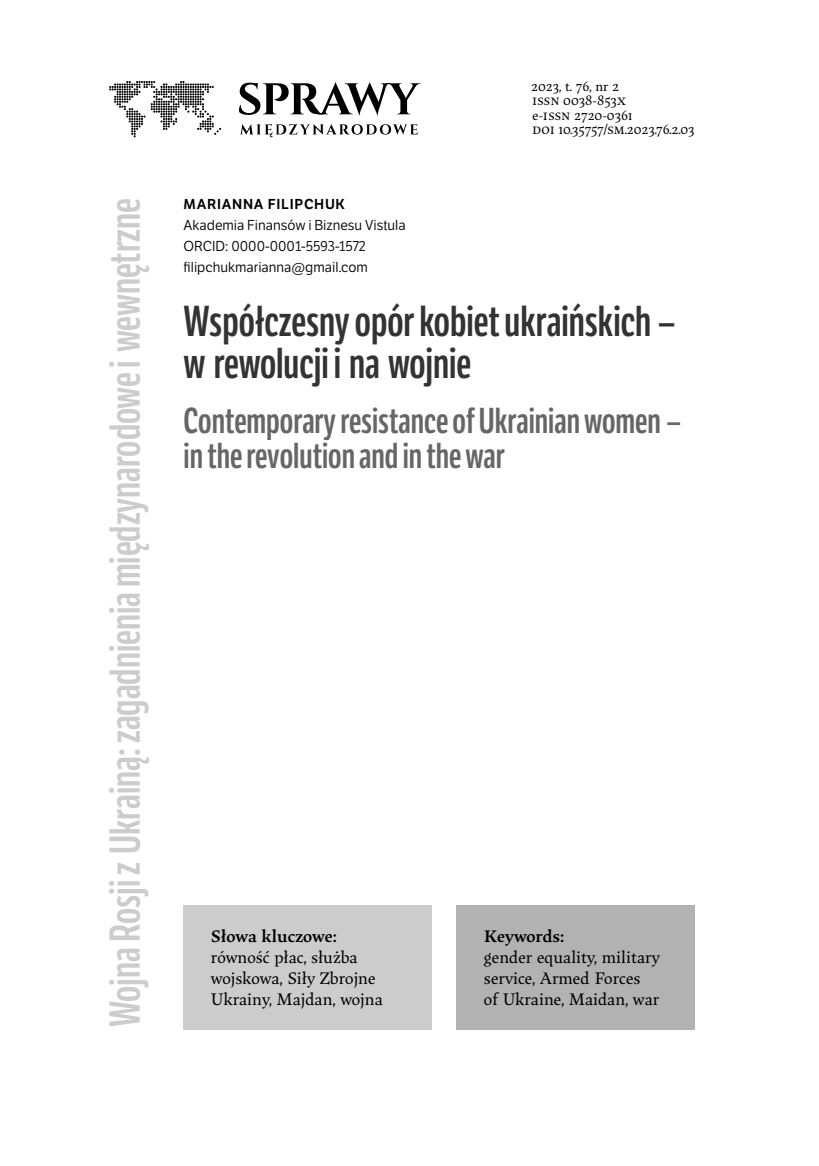
<style>
.page{position:relative;width:819px;height:1166px;background:#fff}
.page>*{position:absolute;margin:0;border:0;box-sizing:border-box;transform-origin:0 0}
.t1{font:600 42px "LFT Etica Compressed";color:#ccc}
.t2{font:600 42px/42px "LFT Etica Compressed";color:#333}
.t3{font:600 35px/35px "LFT Etica Compressed";color:#666}
.t4{font:17.5px/21px "Maecenas";color:#000}
.t5{font:600 17.5px "Maecenas";color:#000}
.t6{font:14px/21px "LFT Etica";color:#000}
.t7{font:14px/14.5px "Maecenas";color:#000}
.t8{font:600 14px "LFT Etica";letter-spacing:.05em;color:#000}
</style>
<div class="page">
<svg style="left:109px;top:81px;width:112px;height:56px"></svg>
<svg style="left:239px;top:82px;width:182px;height:33px"></svg>
<svg style="left:240px;top:124px;width:178px;height:13px"></svg>
<div style="left:456px;top:905px;width:238px;height:124px;background:#b2b2b2"></div>
<div style="left:184px;top:905px;width:248px;height:124px;background:#ccc"></div>
<h1 class="t1" style="left:109px;top:1027px;width:830px;rotate:-90deg">Wojna Rosji z Ukrainą: zagadnienia międzynarodowe i wewnętrzne</h1>
<p class="t7" style="left:531px;top:80px;width:165px">2023, t. 76, nr 2<br>issn 0038-853x<br>e-issn 2720-0361<br>doi 10.35757/sm.2023.76.2.03</p>
<p class="t8" style="left:184px;top:198px;width:163px">MARIANNA FILIPCHUK</p>
<p class="t6" style="left:184px;top:215px;width:223px">Akademia Finansów i Biznesu Vistula<br>ORCID: 0000-0001-5593-1572 filipchukmarianna@gmail.com</p>
<h1 class="t2" style="left:184px;top:305px;width:492px">Współczesny opór kobiet ukraińskich – w rewolucji i na wojnie</h1>
<h2 class="t3" style="left:184px;top:407px;width:498px">Contemporary resistance of Ukrainian women – in the revolution and in the war</h2>
<p class="t5" style="left:211px;top:929px;width:127px">Słowa kluczowe:</p>
<p class="t4" style="left:211px;top:948px;width:173px">równość płac, służba wojskowa, Siły Zbrojne<br>Ukrainy, Majdan, wojna</p>
<p class="t5" style="left:484px;top:929px;width:82px">Keywords:</p>
<p class="t4" style="left:484px;top:948px;width:177px">gender equality, military service, Armed Forces<br>of Ukraine, Maidan, war</p>
</div>
